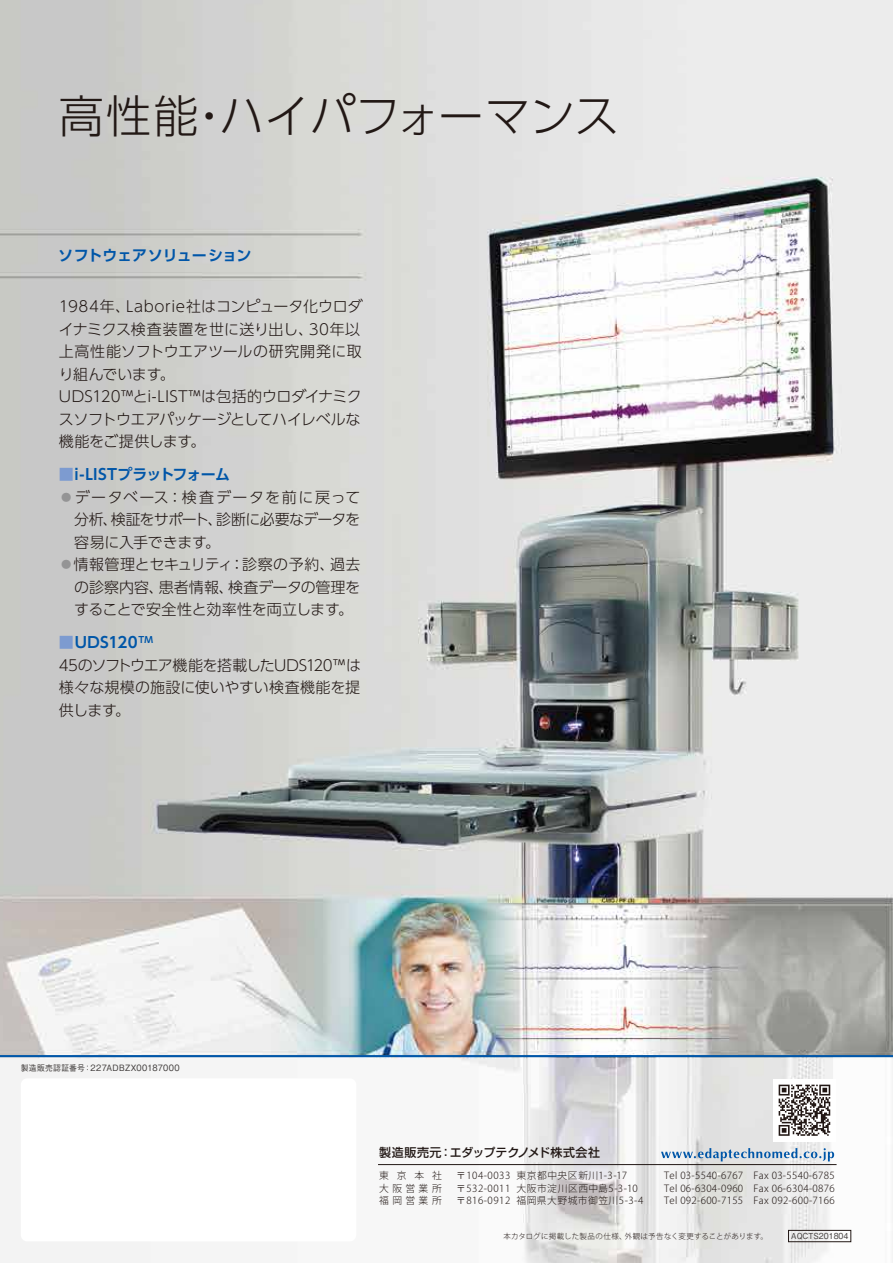
<style>
.page{position:relative;width:893px;height:1263px;background:#fff}
.page>*{position:absolute;margin:0;border:0;box-sizing:border-box;transform-origin:0 0}
.t1{font:300 45px "UD Shin Go Pro";color:#221815}
.t2{font:300 15px/22.5px "UD Shin Go Pro";letter-spacing:-.01em;color:#221815}
.t3{font:700 15px "UD Shin Go Pro De";letter-spacing:-.015em;color:#0056a8}
.t4{font:300 15px "UD Shin Go Pro";letter-spacing:-.045em;color:#221815}
.t5{font:300 15px "UD Shin Go Pro";letter-spacing:.02em;color:#221815}
.t6{font:300 15px "UD Shin Go Pro";letter-spacing:.095em;color:#221815}
.t7{font:500 12px "Shin Go Pro";letter-spacing:.01em;color:#221815}
.t8{font:300 9.75px/12.8px "Koz Go Pro";letter-spacing:.04em;color:#221815;text-align:justify}
.t9{font:500 8.7px "Gothic BBB Pro";letter-spacing:.035em;color:#3e3a39;scale:.95 1}
.t10{font:500 8.25px "Gothic BBB Pro";color:#3e3a39;scale:.95 1}
.t11{font:300 7.5px "Koz Go Pro";letter-spacing:.025em;color:#221815}
.s1{font-family:"UD Shin Go Pro";font-weight:300;color:#7d9bd0}
.s2{color:#949495}
.s3{font-size:8.25px}
</style>
<div class="page">
<img style="left:0;top:0;width:893px;height:1263px">
<svg style="left:661px;top:1148px;width:173px;height:13px"></svg>
<hr style="left:378px;top:1164px;width:459px;height:1px;background:#221815">
<div style="left:788px;top:1230px;width:63px;height:12px;border:1px solid #221815"></div>
<hr style="left:0;top:1055px;width:893px;height:2px;background:#0056a8">
<div style="left:21px;top:1078px;width:335px;height:163px;background:#fff;border-radius:6px"></div>
<div style="left:773px;top:1079px;width:63px;height:62px;background:#fff"></div>
<img style="left:778px;top:1084px;width:53px;height:52px">
<h1 class="t1" style="left:59px;top:79px;width:562px">高性能・ハイパフォーマンス</h1>
<p class="t3" style="left:58px;top:243px;width:195px">ソフトウェアソリューション</p>
<p class="t2" style="left:59px;top:295px;width:305px">1984年、Laborie社はコンピュータ化ウロダイナミクス検査装置を世に送り出し、30年以上高性能ソフトウエアツールの研究開発に取り組んでいます。<br>UDS120™とi-LIST™は包括的ウロダイナミクスソフトウエアパッケージとしてハイレベルな機能をご提供します。</p>
<p class="t3" style="left:59px;top:462px;width:173px"><span class="s1">■</span>i-LISTプラットフォーム</p>
<p class="t6" style="left:59px;top:485px;width:303px"><span class="s2">●</span>データベース：検査データを前に戻って</p>
<p class="t4" style="left:74px;top:507px;width:287px">分析、検証をサポート、診断に必要なデータを</p>
<p class="t2" style="left:59px;top:530px;width:163px">　容易に入手できます。</p>
<p class="t5" style="left:59px;top:552px;width:303px"><span class="s2">●</span>情報管理とセキュリティ：診察の予約、過去</p>
<p class="t2" style="left:74px;top:575px;width:287px">の診察内容、患者情報、検査データの管理を</p>
<p class="t2" style="left:59px;top:598px;width:296px">　することで安全性と効率性を両立します。</p>
<p class="t3" style="left:59px;top:630px;width:96px"><span class="s1">■</span>UDS120<sup>TM</sup></p>
<p class="t2" style="left:59px;top:653px;width:304px;text-align:justify">45のソフトウエア機能を搭載したUDS120™は様々な規模の施設に使いやすい検査機能を提供します。</p>
<p class="t9" style="left:21px;top:1061px;width:169px"><span class="s3">製造販売認証番号：</span>227ADBZX00187000</p>
<p class="t7" style="left:379px;top:1143px;width:222px">製造販売元：エダップテクノメド株式会社</p>
<p class="t8" style="left:379px;top:1169px;width:64px">東京本社大阪営業所福岡営業所</p>
<p class="t8" style="left:664px;top:1169px;width:172px">Tel 03-5540-6767　Fax 03-5540-6785<br>Tel 06-6304-0960　Fax 06-6304-0876<br>Tel 092-600-7155　Fax 092-600-7166</p>
<p class="t8" style="left:456px;top:1169px;width:189px;text-align:left">〒104-0033 東京都中央区新川1-3-17〒532-0011 大阪市淀川区西中島5-3-10〒816-0912 福岡県大野城市御笠川5-3-4</p>
<p class="t11" style="left:503px;top:1231px;width:266px">本カタログに掲載した製品の仕様、外観は予告なく変更することがあります。</p>
<p class="t10" style="left:791px;top:1229px;width:62px">AQCTS201804</p>
</div>
